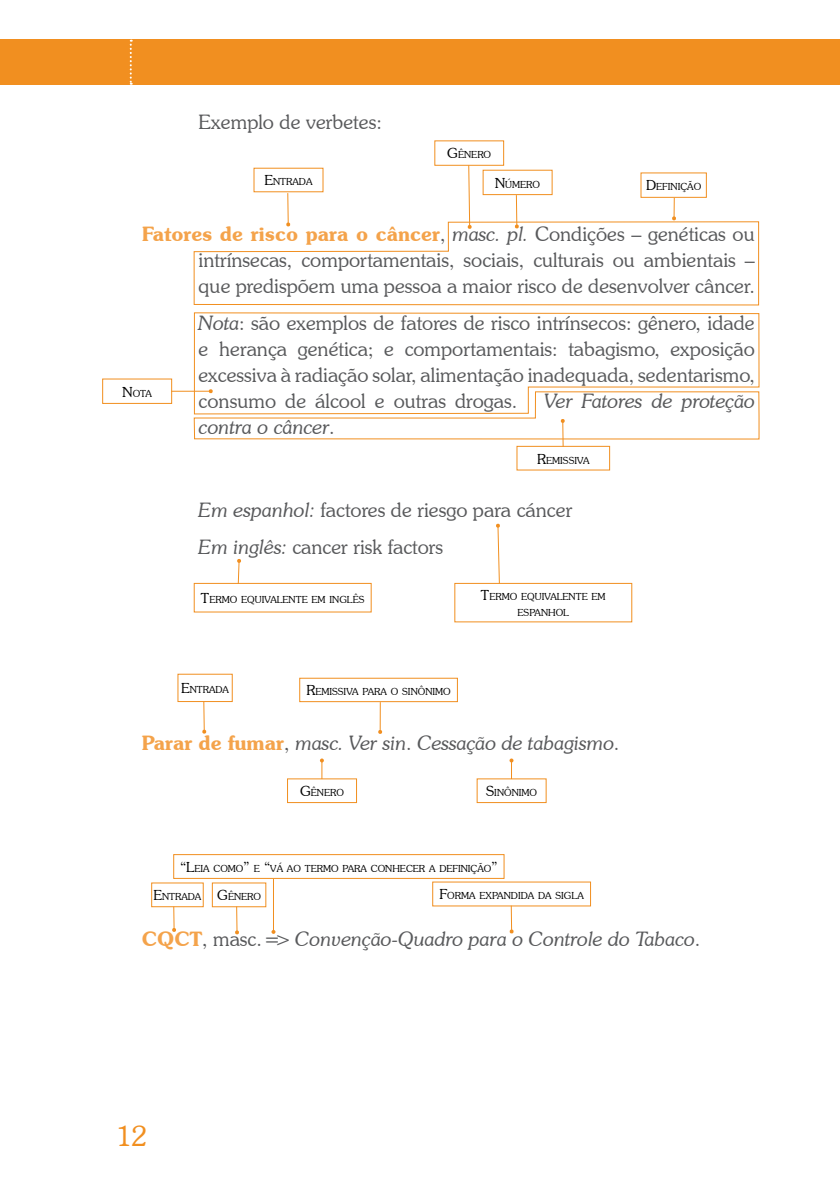
<style>
.page{position:relative;width:840px;height:1191px;background:#fff}
.page>*{position:absolute;margin:0;border:0;box-sizing:border-box;transform-origin:0 0}
.t1{font:300 28px "Souvenir IT Cby BT";color:#f18f20}
.t2{font:300 20px/26px "Souvenir IT Cby BT";color:#58595b;text-align:justify}
.t3{font:italic 300 20px "Souvenir IT Cby BT";color:#58595b}
.t4{font:300 9.8px/16.8px "Souvenir IT Cby BT";color:#000;text-align:center}
.s1{font-size:14px}
.s2{font-weight:600;color:#f4a34b}
.s3{font-style:italic}
.s4{font-style:normal}
.s5{font-weight:600;font-style:normal;color:#f4a34b}
</style>
<div class="page">
<div style="left:0;top:40px;width:839px;height:45px;background:#f18f20"></div>
<svg style="left:130px;top:40px;width:2px;height:45px"></svg>
<hr style="left:287px;top:193px;width:1px;height:31px;background:#f18f20">
<hr style="left:171px;top:391px;width:40px;height:1px;background:#f18f20">
<div style="left:102px;top:378px;width:70px;height:26px;border:1px solid #f18f20"></div>
<svg style="left:468px;top:166px;width:3px;height:55px"></svg>
<div style="left:434px;top:140px;width:70px;height:26px;border:1px solid #f18f20"></div>
<hr style="left:515px;top:195px;width:2px;height:31px;background:#f18f20">
<div style="left:482px;top:170px;width:70px;height:25px;border:1px solid #f18f20"></div>
<svg style="left:193px;top:221px;width:566px;height:85px"></svg>
<svg style="left:672px;top:198px;width:4px;height:23px"></svg>
<div style="left:640px;top:172px;width:66px;height:26px;border:1px solid #f18f20"></div>
<svg style="left:193px;top:312px;width:566px;height:77px"></svg>
<svg style="left:193px;top:389px;width:566px;height:58px"></svg>
<div style="left:194px;top:583px;width:177px;height:29px;border:1px solid #f18f20"></div>
<svg style="left:237px;top:559px;width:4px;height:26px"></svg>
<div style="left:454px;top:583px;width:178px;height:39px;border:1px solid #f18f20"></div>
<svg style="left:495px;top:523px;width:5px;height:61px"></svg>
<div style="left:299px;top:677px;width:158px;height:25px;border:1px solid #f18f20"></div>
<hr style="left:379px;top:702px;width:1px;height:30px;background:#f18f20">
<svg style="left:378px;top:729px;width:4px;height:5px"></svg>
<hr style="left:203px;top:701px;width:2px;height:30px;background:#f18f20">
<svg style="left:202px;top:729px;width:4px;height:5px"></svg>
<div style="left:177px;top:673px;width:55px;height:29px;border:1px solid #f18f20"></div>
<svg style="left:320px;top:758px;width:4px;height:20px"></svg>
<div style="left:287px;top:778px;width:70px;height:25px;border:1px solid #f18f20"></div>
<svg style="left:509px;top:758px;width:4px;height:20px"></svg>
<div style="left:476px;top:778px;width:70px;height:25px;border:1px solid #f18f20"></div>
<div style="left:151px;top:882px;width:53px;height:25px;border:1px solid #f18f20"></div>
<svg style="left:172px;top:906px;width:4px;height:26px"></svg>
<div style="left:212px;top:882px;width:54px;height:25px;border:1px solid #f18f20"></div>
<svg style="left:235px;top:906px;width:4px;height:28px"></svg>
<div style="left:173px;top:854px;width:331px;height:25px;border:1px solid #f18f20"></div>
<hr style="left:273px;top:878px;width:1px;height:54px;background:#f18f20">
<svg style="left:271px;top:930px;width:4px;height:4px"></svg>
<hr style="left:510px;top:905px;width:2px;height:26px;background:#f18f20">
<svg style="left:509px;top:929px;width:4px;height:4px"></svg>
<p class="t2" style="left:198px;top:108px;width:184px">Exemplo de verbetes:</p>
<p class="t4" style="left:264px;top:173px;width:50px"><span class="s1">E</span>NTRADA</p>
<p class="t4" style="left:447px;top:146px;width:45px"><span class="s1">G</span>ÊNERO</p>
<p class="t4" style="left:494px;top:176px;width:47px"><span class="s1">N</span>ÚMERO</p>
<p class="t4" style="left:645px;top:178px;width:57px"><span class="s1">D</span>EFINIÇÃO</p>
<p class="t2" style="left:198px;top:220px;width:557px;text-indent:-57px"><span class="s2">Fatores de risco para o câncer</span>, <span class="s3">masc. pl.</span> Condições – genéticas ou intrínsecas, comportamentais, sociais, culturais ou ambientais – que predispõem uma pessoa a maior risco de desenvolver câncer.</p>
<p class="t2" style="left:198px;top:310px;width:557px"><span class="s3">Nota</span>: são exemplos de fatores de risco intrínsecos: gênero, idade e herança genética; e comportamentais: tabagismo, exposição excessiva à radiação solar, alimentação inadequada, sedentarismo, consumo de álcool e outras drogas.</p>
<p class="t4" style="left:122px;top:384px;width:31px"><span class="s1">N</span>OTA</p>
<p class="t3" style="left:544px;top:389px;width:211px">Ver Fatores de proteção</p>
<p class="t3" style="left:198px;top:415px;width:137px">contra o câncer<span class="s4">.</span></p>
<p class="t4" style="left:537px;top:451px;width:54px"><span class="s1">R</span>EMISS IVA</p>
<p class="t2" style="left:198px;top:491px;width:375px;line-height:37.4px"><span class="s3">Em espanhol:</span> factores de riesgo para cáncer<br><span class="s3">Em inglês:</span> cancer risk factors</p>
<p class="t4" style="left:201px;top:591px;width:164px"><span class="s1">T</span>ERMO EQUIVALENTE EM INGLÊS</p>
<p class="t4" style="left:480px;top:587px;width:126px"><span class="s1">T</span>ERMO EQUIVALENTE EM<br>ESPANHOL</p>
<p class="t4" style="left:181px;top:681px;width:50px"><span class="s1">E</span>NTRADA</p>
<p class="t4" style="left:306px;top:683px;width:146px"><span class="s1">R</span>EMISSIVA PARA O SINÔNIMO</p>
<p class="t3" style="left:142px;top:731px;width:479px"><span class="s5">Parar de fumar</span><span class="s4">,</span> masc. Ver sin<span class="s4">.</span> Cessação de tabagismo<span class="s4">.</span></p>
<p class="t4" style="left:300px;top:784px;width:45px"><span class="s1">G</span>ÊNERO</p>
<p class="t4" style="left:486px;top:784px;width:52px"><span class="s1">S</span>INÔNIMO</p>
<p class="t4" style="left:180px;top:860px;width:319px"><span class="s1">“L</span>EIA COMO<span class="s1">”</span> E <span class="s1">“</span>VÁ AO TERMO PARA CONHECER A DEFINIÇÃO<span class="s1">”</span></p>
<p class="t4" style="left:439px;top:887px;width:146px"><span class="s1">F</span>ORMA EXPANDIDA DA SIGLA</p>
<p class="t4" style="left:153px;top:888px;width:109px"><span class="s1">E</span>NTRADA <span class="s1">G</span>ÊNERO</p>
<p class="t3" style="left:142px;top:927px;width:559px"><span class="s5">CQCT</span><span class="s4">, masc.=&gt;</span> Convenção-Quadro para o Controle do Tabaco<span class="s4">.</span></p>
<p class="t1" style="left:116px;top:1118px;width:32px">12</p>
</div>
